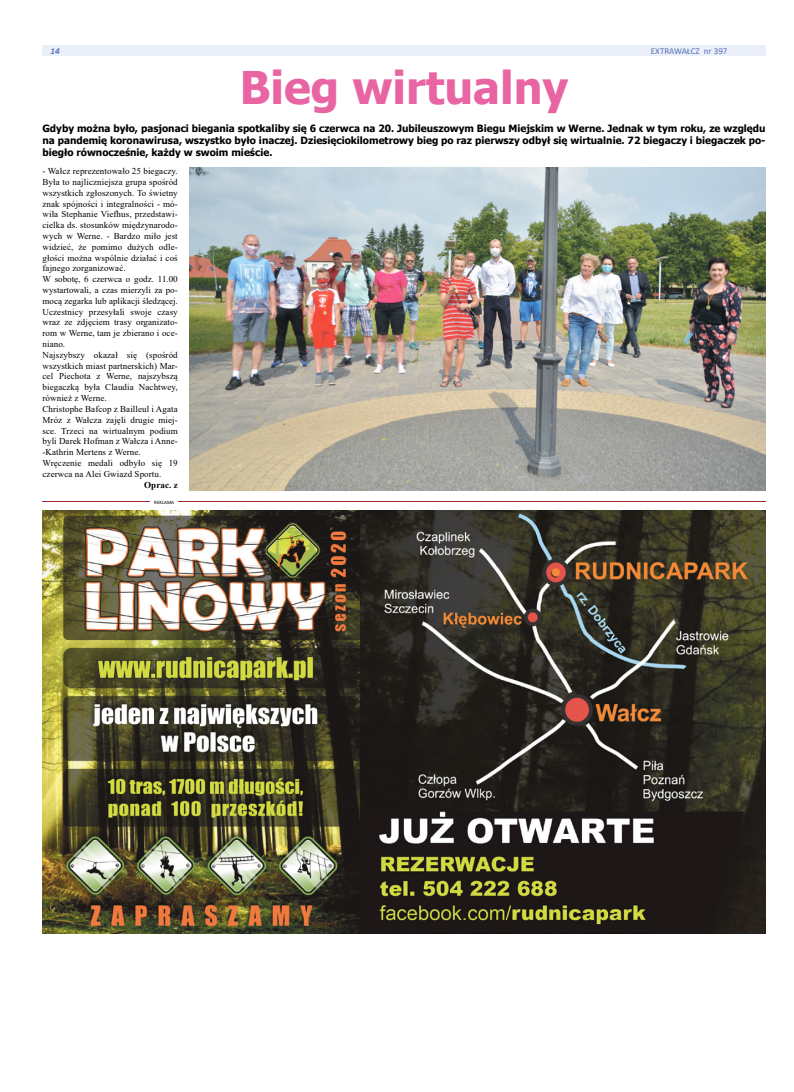
<style>
.page{position:relative;width:794px;height:1092px;background:#fff}
.page>*{position:absolute;margin:0;border:0;box-sizing:border-box;transform-origin:0 0}
.t1{font:700 45px "Tahoma";color:#e864a2}
.t2{font:700 10px/12px "Tahoma";color:#000;text-align:justify}
.t3{font:9px/10.8px "Times New Roman";letter-spacing:.01em;color:#000}
.t4{font:9px "Calibri";color:#5570b6}
.t5{font:700 9px "Times New Roman";letter-spacing:.01em;color:#000}
.t6{font:italic 700 9px "Calibri";color:#5b72b9}
.t7{font:5px "Calibri";color:#000}
</style>
<div class="page">
<div style="left:43px;top:45px;width:722px;height:11px;background:#ebeff9"></div>
<img style="left:43px;top:510px;width:722px;height:423px">
<hr style="left:43px;top:501px;width:722px;height:1px;background:#9e2e2d">
<div style="left:151px;top:499px;width:27px;height:5px;background:#fff"></div>
<img style="left:189px;top:168px;width:576px;height:322px">
<p class="t6" style="left:50px;top:44px;width:11px">14</p>
<p class="t4" style="left:651px;top:44px;width:78px">EXTRAWAŁCZ nr 397</p>
<h1 class="t1" style="left:240px;top:56px;width:330px">Bieg wirtualny</h1>
<p class="t2" style="left:43px;top:123px;width:724px">Gdyby można było, pasjonaci biegania spotkaliby się 6 czerwca na 20. Jubileuszowym Biegu Miejskim w Werne. Jednak w tym roku, ze względu na pandemię koronawirusa, wszystko było inaczej. Dziesięciokilometrowy bieg po raz pierwszy odbył się wirtualnie. 72 biegaczy i biegaczek po&shy;biegło równocześnie, każdy w swoim mieście.</p>
<p class="t3" style="left:43px;top:165px;width:137px">- Wałcz reprezentowało 25 biegaczy.<br>Była to najliczniejsza grupa spośród wszystkich zgłoszonych. To świetny znak spójności i integralności - mó&shy;wiła Stephanie Viefhus, przedstawi&shy;cielka ds. stosunków międzynarodo&shy;wych w Werne. - Bardzo miło jest widzieć, że pomimo dużych odle&shy;głości można wspólnie działać i coś fajnego zorganizować.<br>W sobotę, 6 czerwca o godz. 11.00 wystartowali, a czas mierzyli za po&shy;mocą zegarka lub aplikacji śledzącej.<br>Uczestnicy przesyłali swoje czasy wraz ze zdjęciem trasy organizato&shy;rom w Werne, tam je zbierano i oce&shy;niano.<br>Najszybszy okazał się (spośród wszystkich miast partnerskich) Mar&shy;cel Piechota z Werne, najszybszą biegaczką była Claudia Nachtwey, również z Werne.<br>Christophe Bafcop z Bailleul i Agata<br>Mróz z Wałcza zajęli drugie miej&shy;sce. Trzeci na wirtualnym podium byli Darek Hofman z Wałcza i Anne--Kathrin Mertens z Werne.<br>Wręczenie medali odbyło się 19 czerwca na Alei Gwiazd Sportu.</p>
<p class="t5" style="left:144px;top:478px;width:35px">Oprac. z</p>
<p class="t7" style="left:154px;top:498px;width:21px">REKLAMA</p>
</div>
